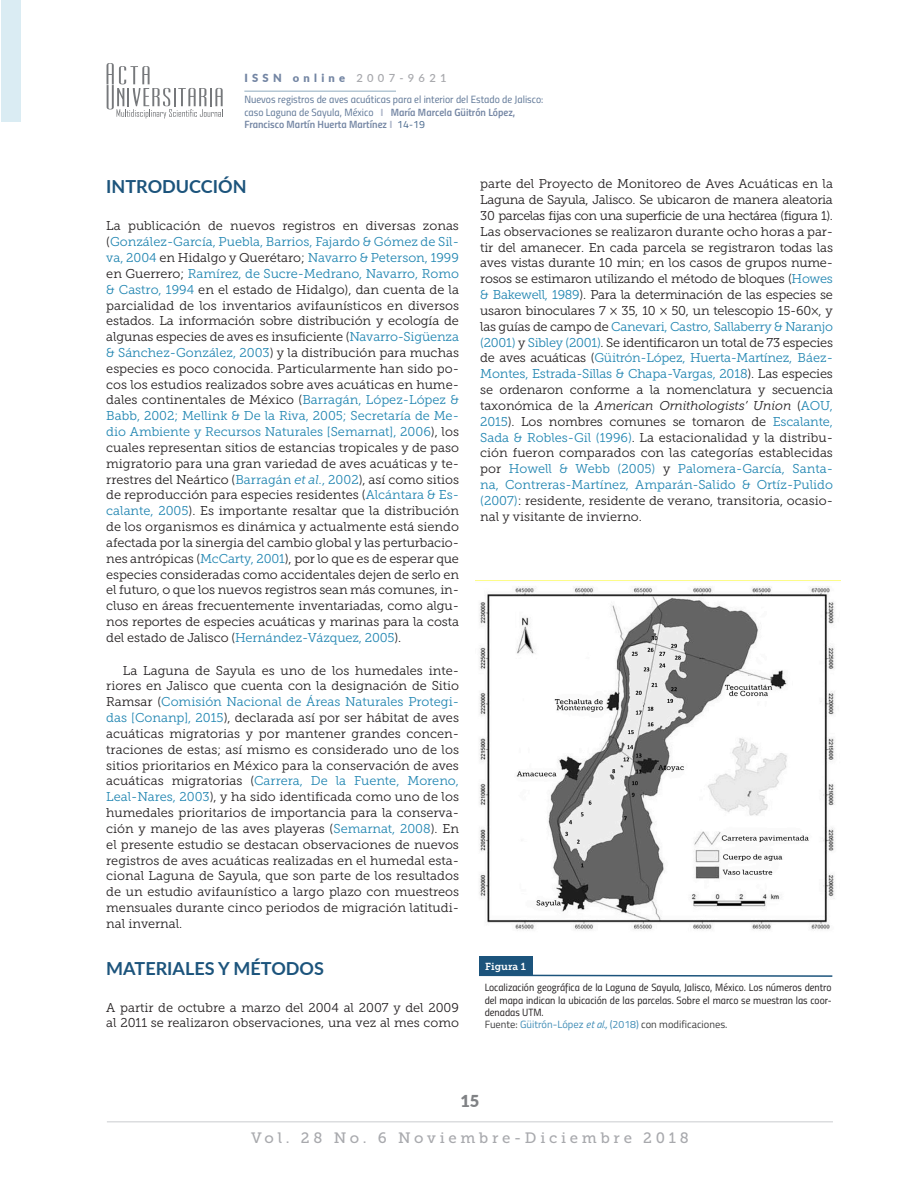
<style>
.page{position:relative;width:918px;height:1188px;background:#fff}
.page>*{position:absolute;margin:0;border:0;box-sizing:border-box;transform-origin:0 0}
.Subtítulo{font:700 18px "Lato";color:#1c547c}
.t1{font:900 16.5px "Lato";color:#808285}
.t2{font:15px "Museo Slab 500";letter-spacing:.25em;color:#a8a9ad}
.Texto{font:12.75px/15.8px "Museo Slab 300";color:#231f20;text-align:justify}
.Texto_2{font:12.75px/15.9px "Museo Slab 300";color:#231f20;text-align:justify}
.t3{font:900 11.25px "Lato";letter-spacing:.38em;color:#7385a3}
.pie_figura{font:10.5px/12.6px "Titillium Regular Upright";color:#231f20;text-align:justify}
.t4{font:10.5px/12.6px "Titillium Regular Upright";color:#5f7797}
.pie_figura-2{font:10.5px "Titillium";color:#3e3e3f}
.t5{font:10.5px "Titillium Semibold Upright";color:#7385a3}
.texto{font:10.2px "Museo Slab 700";color:#fff}
.s1{font-weight:600;color:#a8a9ad}
.s2{font-family:"Titillium";font-weight:700;color:#afb7ca}
.s3{font-family:"Titillium Semibold Upright";color:#7385a3}
.s4{font-family:"Titillium Regular Upright";color:#4a6a8e}
.s5{color:#2085b1}
.s6{font-style:italic;color:#2085b1}
.s7{font-style:italic}
.s8{color:#418db6}
.s9{font-style:italic;color:#418db6}
</style>
<div class="page">
<hr style="left:107px;top:1121px;width:726px;height:2px;background:#dcdddf">
<svg style="left:107px;top:63px;width:116px;height:56px"></svg>
<hr style="left:244px;top:91px;width:152px;height:1px;background:#1c547c">
<div style="left:1px;top:0;width:20px;height:122px;background:#daecf3"></div>
<div style="left:479px;top:957px;width:53px;height:18px;background:#1c547c"></div>
<svg style="left:479px;top:974px;width:354px;height:3px"></svg>
<img style="left:476px;top:580px;width:364px;height:351px">
<p class="t3" style="left:244px;top:70px;width:204px">ISSN online <span class="s1">2007-9621</span></p>
<p class="t4" style="left:244px;top:93px;width:300px">Nuevos registros de aves acuáticas para el interior del Estado de Jalisco: caso Laguna de Sayula, México <span class="s2">I</span> <span class="s3">María Marcela Güitrón López,</span></p>
<p class="t5" style="left:244px;top:117px;width:182px">Francisco Martín Huerta Martínez <span class="s2">I</span> <span class="s4">14-19</span></p>
<p class="Subtítulo" style="left:106px;top:174px;width:142px">INTRODUCCIÓN</p>
<p class="Texto" style="left:106px;top:218px;width:354px">La publicación de nuevos registros en diversas zonas (<span class="s5">González-García, Puebla, Barrios, Fajardo &amp; Gómez de Sil&shy;va, 2004</span> en Hidalgo y Querétaro; <span class="s5">Navarro &amp; Peterson, 1999 </span>en Guerrero; <span class="s5">Ramírez, de Sucre-Medrano, Navarro, Romo &amp; Castro, 1994</span> en el estado de Hidalgo), dan cuenta de la parcialidad de los inventarios avifaunísticos en diversos estados. La información sobre distribución y ecología de algunas especies de aves es insuficiente (<span class="s5">Navarro-Sigüenza &amp; Sánchez-González, 2003</span>) y la distribución para muchas especies es poco conocida. Particularmente han sido po&shy;cos los estudios realizados sobre aves acuáticas en hume&shy;dales continentales de México (<span class="s5">Barragán, López-López &amp; Babb, 2002; Mellink &amp; De la Riva, 2005; Secretaría de Me&shy;dio Ambiente y Recursos Naturales [Semarnat], 2006</span>), los cuales representan sitios de estancias tropicales y de paso migratorio para una gran variedad de aves acuáticas y te&shy;rrestres del Neártico (<span class="s5">Barragán</span> <span class="s6">et al.</span><span class="s5">, 2002</span>), así como sitios de reproducción para especies residentes (<span class="s5">Alcántara &amp; Es&shy;calante, 2005</span>). Es importante resaltar que la distribución de los organismos es dinámica y actualmente está siendo afectada por la sinergia del cambio global y las perturbacio&shy;nes antrópicas (<span class="s5">McCarty, 2001</span>), por lo que es de esperar que especies consideradas como accidentales dejen de serlo en el futuro, o que los nuevos registros sean más comunes, in&shy;cluso en áreas frecuentemente inventariadas, como algu&shy;nos reportes de especies acuáticas y marinas para la costa del estado de Jalisco (<span class="s5">Hernández-Vázquez, 2005</span>).</p>
<p class="Texto_2" style="left:106px;top:662px;width:354px;text-indent:16px">La Laguna de Sayula es uno de los humedales inte&shy;riores en Jalisco que cuenta con la designación de Sitio Ramsar (<span class="s5">Comisión Nacional de Áreas Naturales Protegi&shy;das [Conanp], 2015</span>), declarada así por ser hábitat de aves acuáticas migratorias y por mantener grandes concen&shy;traciones de estas; así mismo es considerado uno de los sitios prioritarios en México para la conservación de aves acuáticas migratorias (<span class="s5">Carrera, De la Fuente, Moreno, Leal-Nares, 2003</span>), y ha sido identificada como uno de los humedales prioritarios de importancia para la conserva&shy;ción y manejo de las aves playeras (<span class="s5">Semarnat, 2008</span>). En el presente estudio se destacan observaciones de nuevos registros de aves acuáticas realizadas en el humedal esta&shy;cional Laguna de Sayula, que son parte de los resultados de un estudio avifaunístico a largo plazo con muestreos mensuales durante cinco periodos de migración latitudi&shy;nal invernal.</p>
<p class="Subtítulo" style="left:106px;top:956px;width:219px">MATERIALES Y MÉTODOS</p>
<p class="Texto" style="left:106px;top:999px;width:354px">A partir de octubre a marzo del 2004 al 2007 y del 2009 al 2011 se realizaron observaciones, una vez al mes como</p>
<p class="Texto" style="left:480px;top:176px;width:354px">parte del Proyecto de Monitoreo de Aves Acuáticas en la Laguna de Sayula, Jalisco. Se ubicaron de manera aleatoria 30 parcelas fijas con una superficie de una hectárea (figura 1).<br>Las observaciones se realizaron durante ocho horas a par&shy;tir del amanecer. En cada parcela se registraron todas las aves vistas durante 10 min; en los casos de grupos nume&shy;rosos se estimaron utilizando el método de bloques (<span class="s5">Howes &amp; Bakewell, 1989</span>). Para la determinación de las especies se usaron binoculares 7 × 35, 10 × 50, un telescopio 15-60×, y las guías de campo de <span class="s5">Canevari, Castro, Sallaberry &amp; Naranjo (2001)</span> y <span class="s5">Sibley (2001)</span>. Se identificaron un total de 73 especies de aves acuáticas (<span class="s5">Güitrón-López, Huerta-Martínez, Báez-Montes, Estrada-Sillas &amp; Chapa-Vargas, 2018</span>). Las especies se ordenaron conforme a la nomenclatura y secuencia taxonómica de la <span class="s7">American Ornithologists’ Union</span> (<span class="s5">AOU, 2015</span>). Los nombres comunes se tomaron de <span class="s5">Escalante, Sada &amp; Robles-Gil (1996)</span>. La estacionalidad y la distribu&shy;ción fueron comparados con las categorías establecidas por <span class="s5">Howell &amp; Webb (2005)</span> y <span class="s5">Palomera-García, Santa&shy;na, Contreras-Martínez, Amparán-Salido &amp; Ortíz-Pulido (2007)</span>: residente, residente de verano, transitoria, ocasio&shy;nal y visitante de invierno.</p>
<p class="texto" style="left:485px;top:961px;width:42px">Figura 1</p>
<p class="pie_figura" style="left:485px;top:980px;width:348px">Localización geográfica de la Laguna de Sayula, Jalisco, México. Los números dentro del mapa indican la ubicación de las parcelas. Sobre el marco se muestran las coor&shy;denadas UTM.</p>
<p class="pie_figura-2" style="left:485px;top:1017px;width:244px">Fuente: <span class="s8">Güitrón-López</span> <span class="s9">et al.,</span> <span class="s8">(2018)</span> con modificaciones.</p>
<p class="t1" style="left:460px;top:1089px;width:21px">15</p>
<p class="t2" style="left:251px;top:1129px;width:439px">Vol. 28 No. 6 Noviembre-Diciembre 2018</p>
</div>
